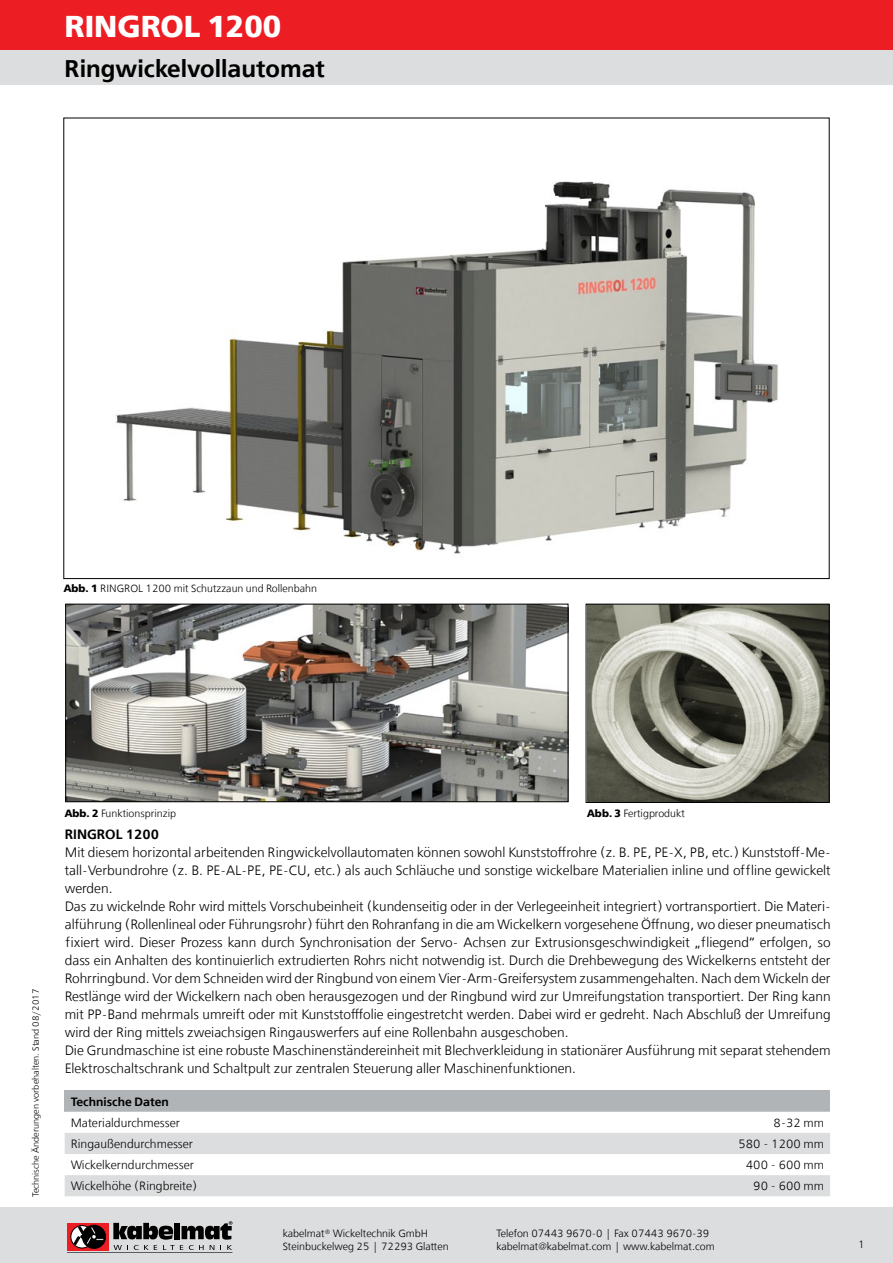
<style>
.page{position:relative;width:893px;height:1263px;background:#fff}
.page>*{position:absolute;margin:0;border:0;box-sizing:border-box;transform-origin:0 0}
.t1{font:700 30px "Free Set";color:#fff}
.t2{font:600 24px "Free Set";color:#000}
.t3{font:300 13.5px/18px "Free Set";color:#000}
.t4{font:600 13.5px "Free Set";color:#000}
.t5{font:300 12px "Free Set";color:#000}
.t6{font:600 12px "Free Set";color:#000}
.t7{font:300 10.5px/12.6px "Free Set";color:#000}
.t8{font:300 9px "Free Set";color:#000}
.s1{font-weight:700}
</style>
<div class="page">
<div style="left:0;top:1208px;width:893px;height:55px;background:#dcddde"></div>
<div style="left:0;top:0;width:893px;height:51px;background:#ed1d24"></div>
<div style="left:0;top:51px;width:893px;height:34px;background:#dcddde"></div>
<svg style="left:113px;top:1221px;width:119px;height:29px"></svg>
<svg style="left:67px;top:1223px;width:42px;height:27px"></svg>
<svg style="left:71px;top:1225px;width:22px;height:23px"></svg>
<div style="left:70px;top:1225px;width:24px;height:23px;border:1px solid #000;border-radius:50%"></div>
<div style="left:82px;top:1225px;width:24px;height:23px;background:#000;border-radius:50%"></div>
<div style="left:82px;top:1225px;width:24px;height:23px;border:1px solid #000;border-radius:50%"></div>
<svg style="left:74px;top:1226px;width:30px;height:18px"></svg>
<img style="left:115px;top:181px;width:663px;height:373px">
<img style="left:67px;top:606px;width:499px;height:194px">
<div style="left:65px;top:604px;width:503px;height:198px;border:1px solid #000"></div>
<img style="left:588px;top:606px;width:239px;height:195px">
<div style="left:586px;top:604px;width:243px;height:199px;border:1px solid #000"></div>
<div style="left:65px;top:1091px;width:765px;height:21px;background:#b1b4b6"></div>
<svg style="left:65px;top:1133px;width:765px;height:63px;fill:#dcddde"></svg>
<h1 class="t1" style="left:65px;top:8px;width:218px">RINGROL 1200</h1>
<h2 class="t2" style="left:65px;top:54px;width:262px">Ringwickelvollautomat</h2>
<p class="t7" style="left:64px;top:582px;width:255px"><span class="s1">Abb. 1</span> RINGROL 1200 mit Schutzzaun und Rollenbahn</p>
<p class="t8" style="left:30px;top:1197px;width:210px;rotate:-90deg">Technische Änderungen vorbehalten. Stand 08/2017</p>
<p class="t7" style="left:65px;top:807px;width:113px"><span class="s1">Abb. 2</span> Funktionsprinzip</p>
<p class="t7" style="left:587px;top:807px;width:99px"><span class="s1">Abb. 3</span> Fertigprodukt</p>
<p class="t4" style="left:65px;top:826px;width:96px">RINGROL 1200</p>
<p class="t3" style="left:65px;top:844px;width:768px">Mit diesem horizontal arbeitenden Ringwickelvollautomaten können sowohl Kunststoffrohre (z. B. PE, PE-X, PB, etc.) Kunststoff-Me&shy;tall-Verbundrohre (z. B. PE-AL-PE, PE-CU, etc.) als auch Schläuche und sonstige wickelbare Materialien inline und offline gewickelt werden.<br>Das zu wickelnde Rohr wird mittels Vorschubeinheit (kundenseitig oder in der Verlegeeinheit integriert) vortransportiert. Die Materi&shy;alführung (Rollenlineal oder Führungsrohr) führt den Rohranfang in die am Wickelkern vorgesehene Öffnung, wo dieser pneumatisch fixiert wird. Dieser Prozess kann durch Synchronisation der Servo- Achsen zur Extrusionsgeschwindigkeit „fliegend“ erfolgen, so dass ein Anhalten des kontinuierlich extrudierten Rohrs nicht notwendig ist. Durch die Drehbewegung des Wickelkerns entsteht der Rohrringbund. Vor dem Schneiden wird der Ringbund von einem Vier-Arm-Greifersystem zusammengehalten. Nach dem Wickeln der Restlänge wird der Wickelkern nach oben herausgezogen und der Ringbund wird zur Umreifungstation transportiert. Der Ring kann mit PP-Band mehrmals umreift oder mit Kunststofffolie eingestretcht werden. Dabei wird er gedreht. Nach Abschluß der Umreifung wird der Ring mittels zweiachsigen Ringauswerfers auf eine Rollenbahn ausgeschoben.<br>Die Grundmaschine ist eine robuste Maschinenständereinheit mit Blechverkleidung in stationärer Ausführung mit separat stehendem Elektroschaltschrank und Schaltpult zur zentralen Steuerung aller Maschinenfunktionen.</p>
<p class="t6" style="left:71px;top:1094px;width:100px">Technische Daten</p>
<p class="t5" style="left:71px;top:1116px;width:111px">Materialdurchmesser</p>
<p class="t5" style="left:774px;top:1116px;width:52px">8-32 mm</p>
<p class="t5" style="left:71px;top:1137px;width:124px">Ringaußendurchmesser</p>
<p class="t5" style="left:739px;top:1137px;width:87px">580 - 1200 mm</p>
<p class="t5" style="left:71px;top:1158px;width:125px">Wickelkerndurchmesser</p>
<p class="t5" style="left:746px;top:1158px;width:80px">400 - 600 mm</p>
<p class="t5" style="left:71px;top:1179px;width:128px">Wickelhöhe (Ringbreite)</p>
<p class="t5" style="left:753px;top:1179px;width:72px">90 - 600 mm</p>
<p class="t7" style="left:283px;top:1227px;width:167px">kabelmat<sup>®</sup> Wickeltechnik GmbH<br>Steinbuckelweg 25 | 72293 Glatten</p>
<p class="t7" style="left:496px;top:1227px;width:220px">Telefon 07443 9670-0 | Fax 07443 9670-39 kabelmat@kabelmat.com | www.kabelmat.com</p>
<p class="t7" style="left:858px;top:1238px;width:8px">1</p>
</div>
